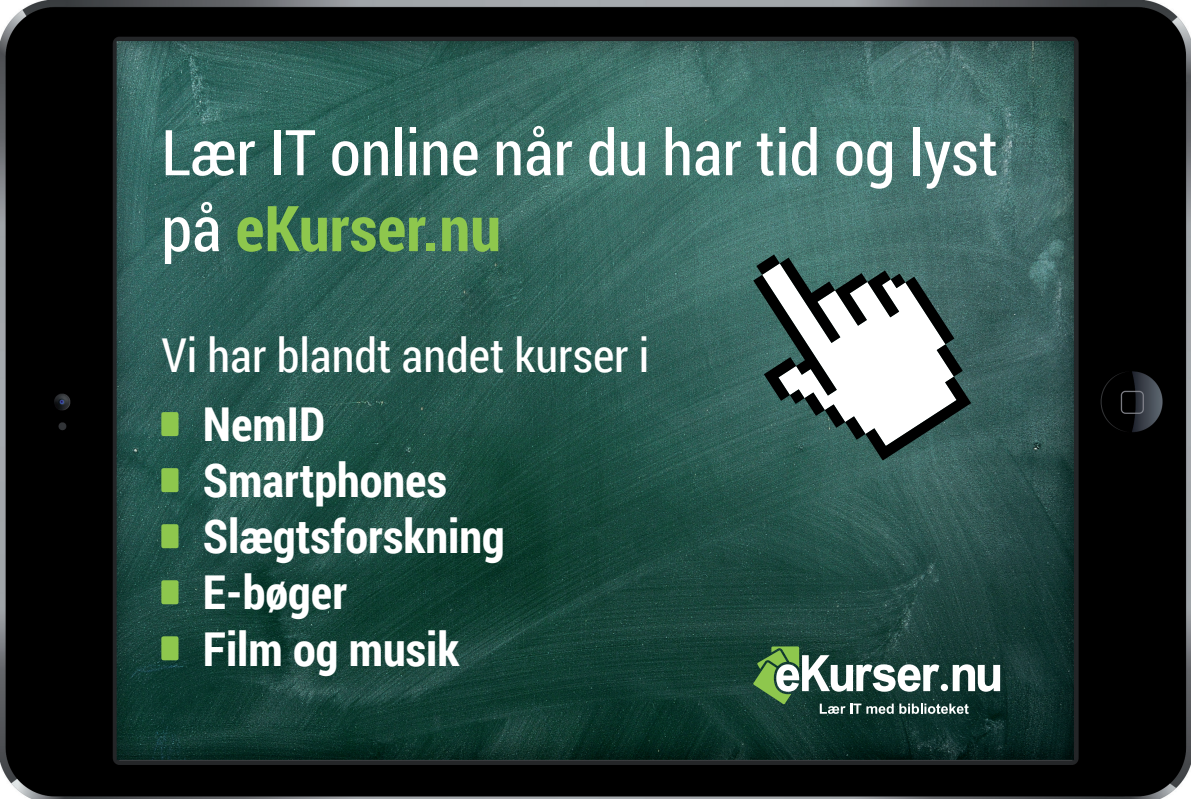
<style>
.page{position:relative;width:1191px;height:799px;background:#fff}
.page>*{position:absolute;margin:0;border:0;box-sizing:border-box;transform-origin:0 0}
.t1{font:63.18px/76px "Roboto Condensed";color:#fff}
.t2{font:700 46.73px/56px "Roboto Condensed";color:#fff}
.t3{font:46.73px "Roboto Condensed";color:#fff}
.s1{font-weight:700;color:#8ec74d}
</style>
<div class="page">
<img style="left:0;top:0;width:1191px;height:799px">
<svg style="left:753px;top:254px;width:218px;height:206px"></svg>
<svg style="left:753px;top:646px;width:247px;height:68px"></svg>
<div style="left:161px;top:412px;width:17px;height:24px;background:#8ec74d;border-radius:2px"></div>
<div style="left:161px;top:468px;width:17px;height:24px;background:#8ec74d;border-radius:2px"></div>
<div style="left:161px;top:524px;width:17px;height:24px;background:#8ec74d;border-radius:2px"></div>
<div style="left:161px;top:580px;width:17px;height:24px;background:#8ec74d;border-radius:2px"></div>
<div style="left:161px;top:636px;width:17px;height:24px;background:#8ec74d;border-radius:2px"></div>
<h1 class="t1" style="left:161px;top:113px;width:838px">Lær IT online når du har tid og lyst på <span class="s1">eKurser.nu</span></h1>
<p class="t3" style="left:161px;top:323px;width:489px">Vi har blandt andet kurser i</p>
<p class="t2" style="left:203px;top:395px;width:303px">NemID<br>Smartphones<br>Slægtsforskning<br>E-bøger<br>Film og musik</p>
</div>
